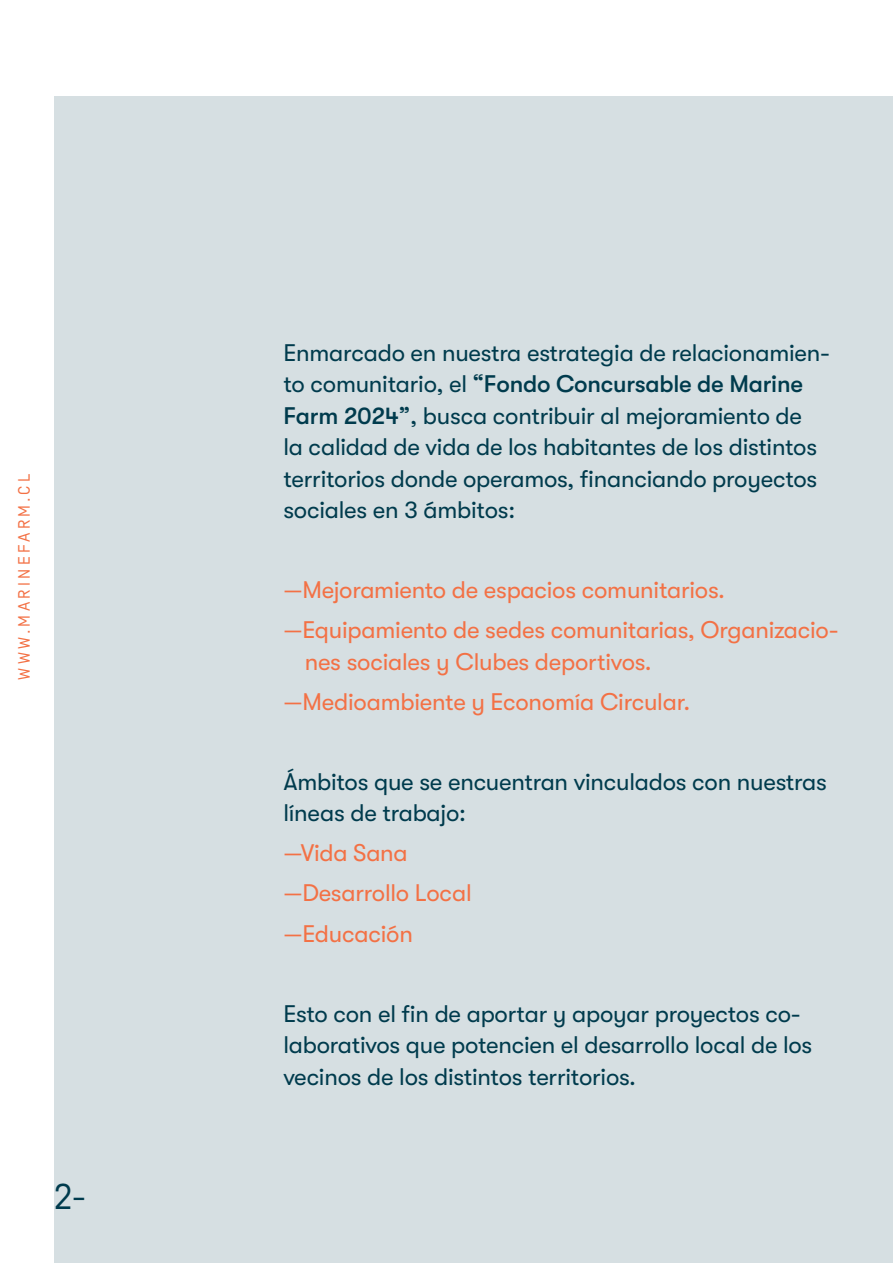
<style>
.page{position:relative;width:893px;height:1263px;background:#fff}
.page>*{position:absolute;margin:0;border:0;box-sizing:border-box;transform-origin:0 0}
.t1{font:36px "Simplon Norm";color:#003b4d}
.t2{font:24px/31.5px "GT Walsheim Pro";letter-spacing:-.01em;color:#003b4d}
.t3{font:24px/40px "GT Walsheim Pro";letter-spacing:-.01em;color:#f37145}
.t4{font:16.5px "Simplon Norm";letter-spacing:.2em;color:#f37145}
.s1{font-weight:500}
</style>
<div class="page">
<div style="left:54px;top:96px;width:839px;height:1167px;background:#d6dfe2"></div>
<p class="t4" style="left:15px;top:680px;width:207px;rotate:-90deg">WWW.MARINEFARM.CL</p>
<h1 class="t1" style="left:54px;top:1177px;width:34px">2-</h1>
<p class="t2" style="left:283px;top:337px;width:548px">Enmarcado en nuestra estrategia de relacionamien&shy;to comunitario, el <span class="s1">“Fondo Concursable de Marine Farm 2024”</span>, busca contribuir al mejoramiento de<br>la calidad de vida de los habitantes de los distintos territorios donde operamos, financiando proyectos sociales en 3 ámbitos:</p>
<p class="t3" style="left:283px;top:570px;width:557px">—Mejoramiento de espacios comunitarios. —Equipamiento de sedes comunitarias, Organizacio-</p>
<p class="t3" style="left:283px;top:642px;width:408px;text-indent:21px">nes sociales y Clubes deportivos. —Medioambiente y Economía Circular.</p>
<p class="t2" style="left:283px;top:766px;width:545px">Ámbitos que se encuentran vinculados con nuestras líneas de trabajo:</p>
<p class="t3" style="left:283px;top:833px;width:190px">—Vida Sana —Desarrollo Local —Educación</p>
<p class="t2" style="left:283px;top:998px;width:530px">Esto con el fin de aportar y apoyar proyectos co&shy;laborativos que potencien el desarrollo local de los vecinos de los distintos territorios.</p>
</div>
